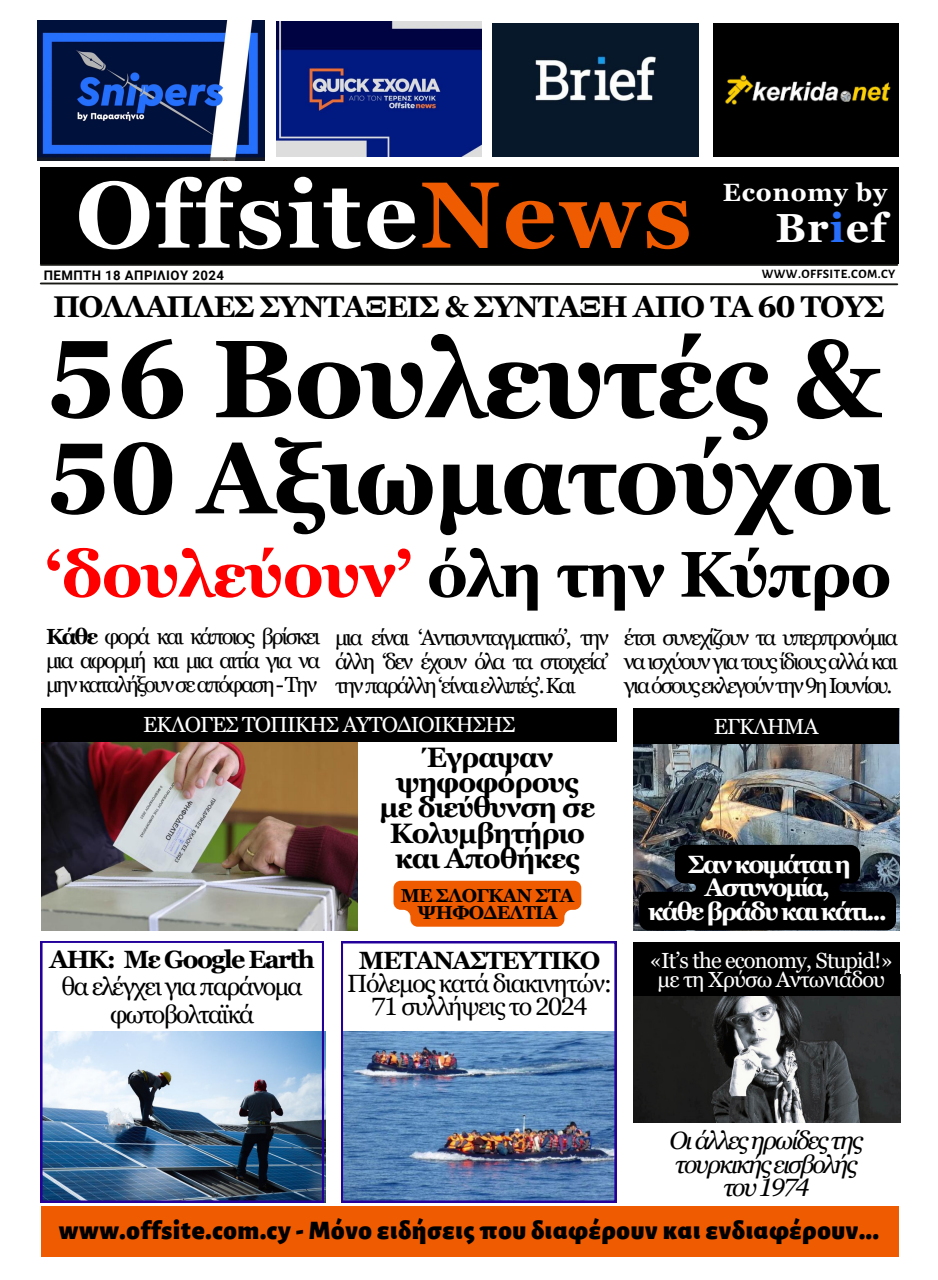
<style>
.page{position:relative;width:938px;height:1280px;background:#fff}
.page>*{position:absolute;margin:0;border:0;box-sizing:border-box;transform-origin:0 0}
.t1{font:700 110px "Georgia Pro";letter-spacing:-.015em;color:#000}
.t2{font:700 100.62px "Georgia Pro";letter-spacing:-.015em;color:#000}
.t3{font:700 93.75px "Georgia Pro";letter-spacing:.035em;color:#fff}
.t4{font:700 64.38px "Georgia Pro";letter-spacing:-.015em;color:#f00}
.t5{font:700 40.62px "Georgia Pro";letter-spacing:.035em;color:#fff}
.t6{font:700 30px "Georgia Pro";letter-spacing:-.04em;color:#000}
.t7{font:700 28.12px/25.3px "Georgia Pro";letter-spacing:-.035em;color:#000;text-align:center}
.t8{font:900 26.88px "Alegreya Sans";letter-spacing:.025em;color:#000}
.t9{font:25px/23px "Georgia Pro";letter-spacing:-.055em;color:#000;text-align:center}
.t10{font:italic 25px/23.4px "Georgia Pro";letter-spacing:-.08em;color:#000;text-align:center}
.t11{font:700 25px/23.4px "Georgia Pro";letter-spacing:-.08em;color:#fff;text-align:center}
.t12{font:700 25px "Georgia Pro";letter-spacing:.035em;color:#fff}
.t13{font:21.88px/23.9px "Georgia Pro";letter-spacing:-.1em;color:#000;text-align:justify}
.t14{font:21.88px/19.7px "Georgia Pro";letter-spacing:-.04em;color:#fff;text-align:center}
.t15{font:700 18.75px/16.9px "Georgia Pro";letter-spacing:-.035em;color:#000;text-align:center}
.t16{font:700 13.19px "Roboto";letter-spacing:.035em;color:#000}
.t17{font:700 12.88px "Alegreya Sans";letter-spacing:.035em;color:#000}
.s1{color:#ef5b00}
.s2{color:#276ffa}
.s3{color:#000}
.s4{font-weight:700}
</style>
<div class="page">
<svg style="left:39px;top:282px;width:860px;height:4px"></svg>
<div style="left:41px;top:1206px;width:857px;height:50px;background:#ef5b00"></div>
<hr style="left:41px;top:264px;width:856px;height:2px;background:#181915">
<div style="left:40px;top:167px;width:858px;height:96px;background:#000"></div>
<img style="left:37px;top:20px;width:228px;height:140px">
<img style="left:277px;top:21px;width:204px;height:136px">
<img style="left:493px;top:23px;width:205px;height:134px">
<img style="left:714px;top:23px;width:184px;height:134px">
<img style="left:341px;top:941px;width:275px;height:261px">
<img style="left:41px;top:941px;width:283px;height:261px">
<img style="left:41px;top:742px;width:317px;height:189px">
<div style="left:41px;top:708px;width:575px;height:34px;background:#000"></div>
<img style="left:633px;top:744px;width:266px;height:186px">
<div style="left:633px;top:709px;width:266px;height:35px;background:#000"></div>
<svg style="left:639px;top:845px;width:257px;height:85px;background:#0d0f11"></svg>
<svg style="left:393px;top:881px;width:188px;height:45px;background:#f06612"></svg>
<img style="left:633px;top:996px;width:267px;height:126px">
<div style="left:633px;top:942px;width:267px;height:54px;background:#000"></div>
<h2 class="t3" style="left:76px;top:162px;width:617px">Offsite<span class="s1">News</span></h2>
<p class="t16" style="left:44px;top:268px;width:182px">ΠΕΜΠΤΗ 18 ΑΠΡΙΛΙΟΥ 2024</p>
<p class="t12" style="left:723px;top:178px;width:165px">Economy by</p>
<p class="t5" style="left:775px;top:205px;width:112px">Br<span class="s2">i</span>ef</p>
<h1 class="t17" style="left:761px;top:268px;width:135px">WWW.OFFSITE.COM.CY</h1>
<p class="t6" style="left:53px;top:290px;width:833px">ΠΟΛΛΑΠΛΕΣ ΣΥΝΤΑΞΕΙΣ &amp; ΣΥΝΤΑΞΗ ΑΠΟ ΤΑ 60 ΤΟΥΣ</p>
<h4 class="t1" style="left:46px;top:316px;width:836px">56 Βουλευτές &amp;</h4>
<h4 class="t2" style="left:46px;top:421px;width:843px">50 Αξιωματούχοι</h4>
<p class="t4" style="left:45px;top:538px;width:847px">‘δουλεύουν’ <span class="s3">όλη την Κύπρο</span></p>
<h6 class="t13" style="left:46px;top:624px;width:275px"><span class="s4">Κάθε</span> φορά και κάποιος βρίσκει μια αφορμή και μια αιτία για να μηνκαταλήξουνσεαπόφαση-Την</h6>
<p class="t13" style="left:335px;top:625px;width:275px">μια είναι ‘Αντισυνταγματικό’, την άλλη ‘δεν έχουν όλα τα στοιχεία’ τηνπαράλλη‘είναιελλιπές’.Και</p>
<p class="t13" style="left:624px;top:625px;width:275px">έτσι συνεχίζουν τα υπερπρονόμια να ισχύουν για τους ίδιους αλλά και γιαόσουςεκλεγούντην9ηΙουνίου.</p>
<p class="t14" style="left:143px;top:715px;width:373px">ΕΚΛΟΓΕΣ ΤΟΠΙΚΗΣ ΑΥΤΟΔΙΟΙΚΗΣΗΣ</p>
<p class="t7" style="left:379px;top:744px;width:217px">Έγραψαν ψηφοφόρους με διεύθυνση σε<br>Κολυμβητήριο και Αποθήκες</p>
<p class="t9" style="left:49px;top:946px;width:267px;line-height:27.2px"><span class="s4">ΑΗΚ: Με Google Earth </span>θα ελέγχει για παράνομα φωτοβολταϊκά</p>
<p class="t15" style="left:400px;top:887px;width:175px">ΜΕ ΣΛΟΓΚΑΝ ΣΤΑ<br>ΨΗΦΟΔΕΛΤΙΑ</p>
<p class="t9" style="left:347px;top:949px;width:266px"><span class="s4">ΜΕΤΑΝΑΣΤΕΥΤΙΚΟ<br></span>Πόλεμος κατά διακινητών:<br>71 συλλήψεις το 2024</p>
<h5 class="t14" style="left:713px;top:716px;width:106px">ΕΓΚΛΗΜΑ</h5>
<h6 class="t11" style="left:648px;top:852px;width:240px">Σαν κοιμάται η<br>Αστυνομία,<br>κάθε βράδυ και κάτι...</h6>
<h5 class="t14" style="left:649px;top:950px;width:245px">«It’s the economy, Stupid!» με τη Χρύσω Αντωνιάδου</h5>
<h3 class="t10" style="left:669px;top:1128px;width:195px">Οι άλλες ηρωίδες της τουρκικής εισβολής του 1974</h3>
<p class="t8" style="left:59px;top:1217px;width:821px">www.offsite.com.cy - Μόνο ειδήσεις που διαφέρουν και ενδιαφέρουν...</p>
</div>
